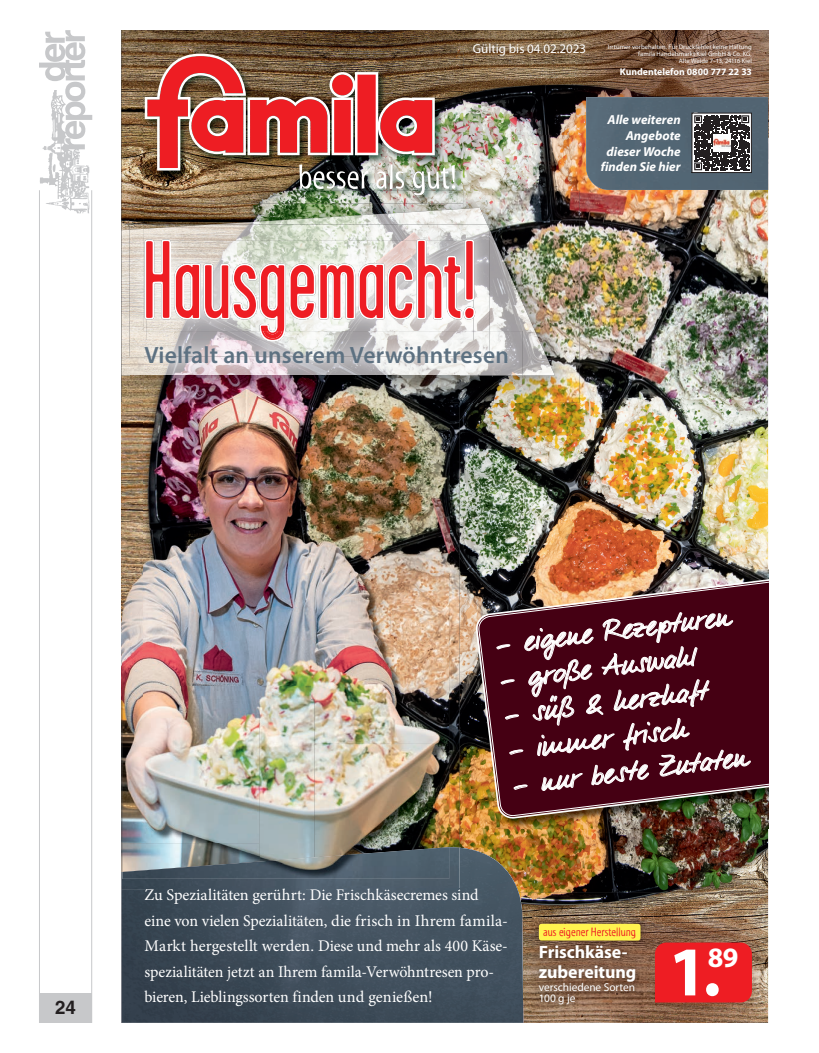
<style>
.page{position:relative;width:819px;height:1053px;background:#fff}
.page>*{position:absolute;margin:0;border:0;box-sizing:border-box;transform-origin:0 0}
.t1{font:109.88px "Garage Gothic";color:#ee1d23;scale:.91 1}
.t2{font:700 70.38px "Myriad Pro";color:#fff}
.t3{font:29.5px/35.4px "WARSTEINER03";color:#fff}
.t4{font:700 28.12px "Myriad Pro";color:#fff}
.t5{font:600 23.62px "Myriad Pro";letter-spacing:.01em;color:#5d7181}
.t6{font:700 18.75px "Helvetica LT Std";color:#231f20}
.t7{font:700 17.88px/19.5px "Myriad Pro";letter-spacing:-.005em;color:#fff}
.t8{font:16.25px/25.6px "Minion Pro";color:#fff}
.t9{font:italic 700 13px/15.6px "Myriad Pro";color:#fff;text-align:right}
.t10{font:13px "Myriad Pro";color:#fff}
.t11{font:12.25px "Myriad Tilt";color:#ee1d23}
.t12{font:11.38px/11.4px "Myriad Pro";letter-spacing:-.005em;color:#fff}
.t13{font:700 9.75px "Myriad Pro";letter-spacing:-.005em;color:#fff}
.t14{font:6.5px/7.4px "Myriad Pro";letter-spacing:.01em;color:#fff;text-align:right}
</style>
<div class="page">
<div style="left:39px;top:993px;width:53px;height:29px;background:#c7c8ca"></div>
<hr style="left:91px;top:190px;width:1px;height:832px;background:#c7c8ca">
<hr style="left:39px;top:190px;width:1px;height:832px;background:#c7c8ca">
<img style="left:39px;top:149px;width:51px;height:65px">
<svg style="left:39px;top:30px;width:53px;height:119px"></svg>
<img style="left:121px;top:30px;width:454px;height:161px">
<img style="left:463px;top:72px;width:112px;height:63px">
<img style="left:571px;top:135px;width:197px;height:262px">
<img style="left:459px;top:397px;width:309px;height:175px">
<img style="left:487px;top:828px;width:281px;height:64px">
<img style="left:463px;top:135px;width:108px;height:56px">
<img style="left:459px;top:572px;width:28px;height:275px">
<img style="left:144px;top:72px;width:319px;height:145px">
<img style="left:121px;top:191px;width:23px;height:185px">
<img style="left:492px;top:191px;width:87px;height:132px">
<img style="left:521px;top:323px;width:58px;height:80px">
<img style="left:121px;top:376px;width:400px;height:27px">
<img style="left:463px;top:191px;width:29px;height:39px">
<img style="left:144px;top:217px;width:68px;height:7px">
<img style="left:143px;top:54px;width:312px;height:149px">
<img style="left:212px;top:208px;width:275px;height:16px">
<img style="left:121px;top:230px;width:10px;height:145px">
<img style="left:489px;top:230px;width:66px;height:145px">
<img style="left:129px;top:224px;width:15px;height:5px">
<img style="left:129px;top:229px;width:15px;height:127px">
<img style="left:144px;top:224px;width:345px;height:107px">
<img style="left:144px;top:331px;width:378px;height:46px">
<img style="left:131px;top:331px;width:13px;height:44px">
<svg style="left:144px;top:239px;width:331px;height:102px"></svg>
<img style="left:146px;top:331px;width:327px;height:9px">
<img style="left:260px;top:331px;width:25px;height:9px">
<img style="left:523px;top:912px;width:245px;height:110px">
<img style="left:523px;top:892px;width:245px;height:20px">
<img style="left:575px;top:30px;width:193px;height:107px">
<svg style="left:586px;top:97px;width:182px;height:93px;background:#57646f"></svg>
<div style="left:691px;top:113px;width:60px;height:60px;border:1px solid #231f20"></div>
<img style="left:121px;top:847px;width:402px;height:175px">
<img style="left:121px;top:403px;width:1px;height:444px">
<img style="left:449px;top:403px;width:10px;height:444px">
<svg style="left:131px;top:375px;width:13px;height:2px"></svg>
<img style="left:144px;top:376px;width:315px;height:1px">
<img style="left:121px;top:847px;width:338px;height:42px">
<img style="left:145px;top:888px;width:161px;height:1px">
<img style="left:310px;top:888px;width:149px;height:1px">
<img style="left:122px;top:390px;width:22px;height:309px">
<img style="left:144px;top:403px;width:166px;height:296px">
<img style="left:310px;top:403px;width:139px;height:340px">
<img style="left:314px;top:743px;width:135px;height:104px">
<img style="left:144px;top:390px;width:305px;height:13px">
<img style="left:122px;top:699px;width:137px;height:148px">
<img style="left:259px;top:699px;width:55px;height:148px">
<img style="left:122px;top:847px;width:327px;height:31px">
<img style="left:477px;top:820px;width:291px;height:8px">
<img style="left:475px;top:567px;width:293px;height:253px">
<img style="left:478px;top:571px;width:290px;height:245px">
<svg style="left:496px;top:609px;width:254px;height:181px;background:#591c2c"></svg>
<img style="left:532px;top:917px;width:115px;height:93px">
<div style="left:539px;top:923px;width:101px;height:17px;background:#fff34f;border-radius:3px"></div>
<div style="left:655px;top:942px;width:96px;height:60px;background:#ee1d23"></div>
<p class="t10" style="left:472px;top:41px;width:115px">Gültig bis 04.02.2023</p>
<p class="t14" style="left:607px;top:43px;width:146px">Irrtümer vorbehalten. Für Druckfehler keine Haftung famila Handelsmarkt Kiel GmbH &amp; Co. KG,<br>Alte Weide 7–13, 24116 Kiel</p>
<p class="t13" style="left:620px;top:65px;width:133px">Kundentelefon 0800 777 22 33</p>
<p class="t9" style="left:600px;top:112px;width:81px">Alle weiteren<br>Angebote dieser Woche finden Sie hier</p>
<p class="t1" style="left:142px;top:223px;width:369px">Hausgemacht!</p>
<p class="t5" style="left:144px;top:339px;width:366px">Vielfalt an unserem Verwöhntresen</p>
<p class="t6" style="left:55px;top:996px;width:22px">24</p>
<p class="t3" style="left:491px;top:628px;width:241px;rotate:-7deg">~ eigene Rezepturen ~ große Auswahl<br>~ süß &amp; herzhaft<br>~ immer frisch<br>~ nur beste Zutaten</p>
<p class="t8" style="left:144px;top:882px;width:365px">Zu Spezialitäten gerührt: Die Frischkäsecremes sind eine von vielen Spezialitäten, die frisch in Ihrem famila-Markt hergestellt werden. Diese und mehr als 400 Käse&shy;spezialitäten jetzt an Ihrem famila-Verwöhntresen pro&shy;bieren, Lieblingssorten finden und genießen!</p>
<p class="t11" style="left:543px;top:925px;width:94px">aus eigener Herstellung</p>
<p class="t7" style="left:539px;top:942px;width:99px">Frischkäse&shy;zubereitung</p>
<p class="t12" style="left:539px;top:981px;width:98px">verschiedene Sorten<br>100 g je</p>
<p class="t4" style="left:707px;top:939px;width:32px">89</p>
<p class="t2" style="left:668px;top:925px;width:54px">1.</p>
</div>
